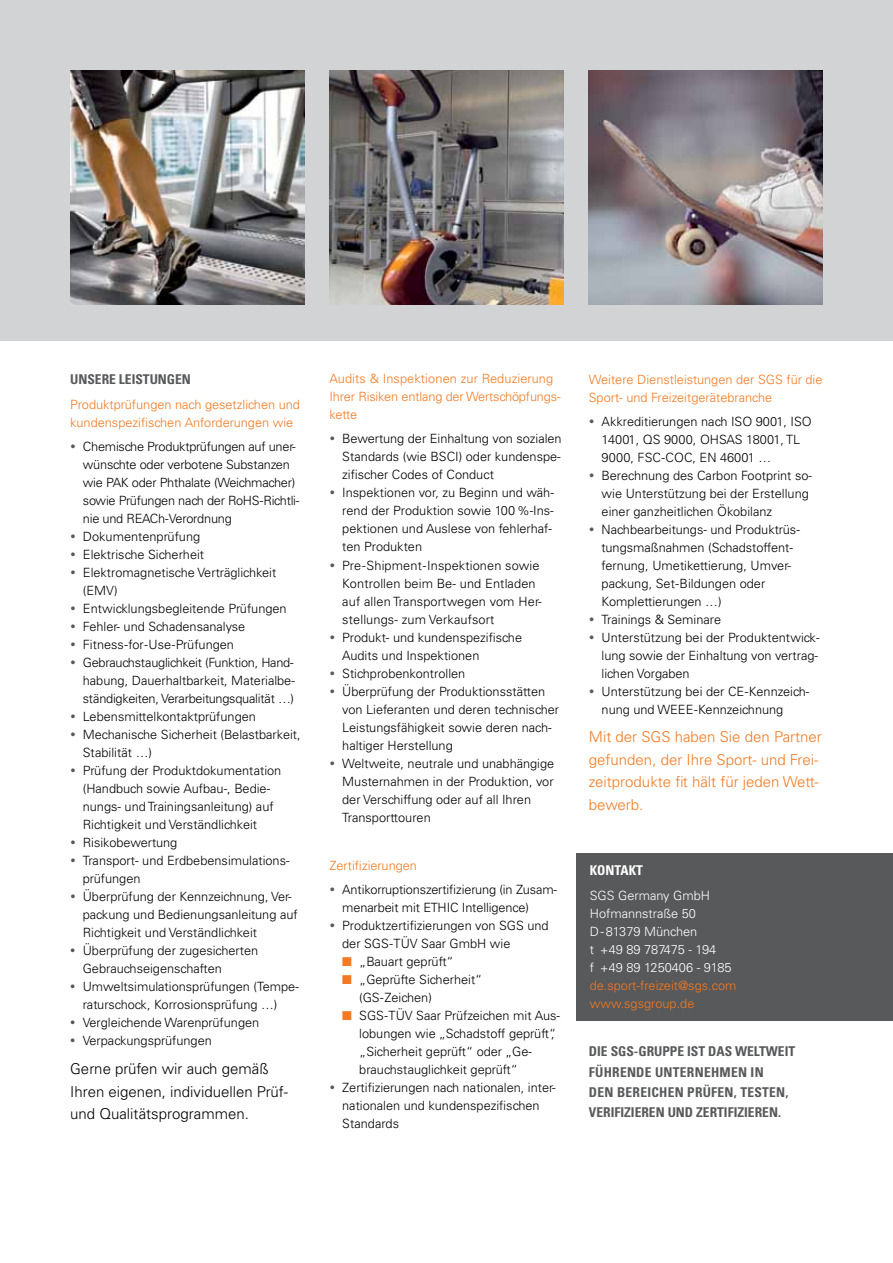
<style>
.page{position:relative;width:893px;height:1263px;background:#fff}
.page>*{position:absolute;margin:0;border:0;box-sizing:border-box;transform-origin:0 0}
.t1{font:300 15px/22.5px "Univers LT Std";color:#f47920}
.t2{font:300 15px/22.5px "Univers LT Std";color:#000}
.t3{font:700 condensed 13.5px/20.2px "Univers LT Std";color:#58595b}
.t4{font:700 condensed 13.5px/20.2px "Univers LT Std";letter-spacing:.02em;color:#58595b}
.t5{font:700 condensed 13.5px "Univers LT Std";color:#fff}
.t6{font:300 12.75px/18px "Univers LT Std";color:#000}
.t7{font:300 12.75px/18px "Univers LT Std";color:#f47920}
.t8{font:300 12.75px/18px "Univers LT Std";color:#fff}
.s1{color:#f47920}
</style>
<div class="page">
<div style="left:0;top:0;width:893px;height:340px;background:#d1d3d4"></div>
<img style="left:70px;top:70px;width:234px;height:234px">
<img style="left:330px;top:70px;width:233px;height:234px">
<img style="left:589px;top:70px;width:234px;height:234px">
<div style="left:576px;top:853px;width:317px;height:168px;background:#58595b"></div>
<p class="t3" style="left:70px;top:369px;width:121px">UNSERE LEISTUNGEN</p>
<p class="t7" style="left:70px;top:395px;width:231px">Produktprüfungen nach gesetzlichen und kundenspezifischen Anforderungen wie</p>
<p class="t6" style="left:83px;top:437px;width:220px">Chemische Produktprüfungen auf uner&shy;wünschte oder verbotene Substanzen wie PAK oder Phthalate (Weichmacher) sowie Prüfungen nach der RoHS-Richtli&shy;nie und REACh-Verordnung<br>Dokumentenprüfung<br>Elektrische Sicherheit<br>Elektromagnetische Verträglichkeit (EMV)<br>Entwicklungsbegleitende Prüfungen<br>Fehler- und Schadensanalyse<br>Fitness-for-Use-Prüfungen<br>Gebrauchstauglichkeit (Funktion, Hand&shy;habung, Dauerhaltbarkeit, Materialbe&shy;ständigkeiten, Verarbeitungsqualität …)<br>Lebensmittelkontaktprüfungen<br>Mechanische Sicherheit (Belastbarkeit,<br>Stabilität …)<br>Prüfung der Produktdokumentation (Handbuch sowie Aufbau-, Bedie&shy;nungs- und Trainingsanleitung) auf<br>Richtigkeit und Verständlichkeit<br>Risikobewertung<br>Transport- und Erdbebensimulations&shy;prüfungen<br>Überprüfung der Kennzeichnung, Ver&shy;packung und Bedienungsanleitung auf<br>Richtigkeit und Verständlichkeit<br>Überprüfung der zugesicherten<br>Gebrauchseigenschaften<br>Umweltsimulationsprüfungen (Tempe&shy;raturschock, Korrosionsprüfung …)<br>Vergleichende Warenprüfungen<br>Verpackungsprüfungen</p>
<p class="t2" style="left:70px;top:1057px;width:219px">Gerne prüfen wir auch gemäß<br>Ihren eigenen, individuellen Prüf&shy;und Qualitätsprogrammen.</p>
<p class="t7" style="left:330px;top:370px;width:233px">Audits &amp; Inspektionen zur Reduzierung<br>Ihrer Risiken entlang der Wertschöpfungs&shy;kette</p>
<p class="t6" style="left:342px;top:430px;width:221px">Bewertung der Einhaltung von sozialen<br>Standards (wie BSCI) oder kundenspe&shy;zifischer Codes of Conduct<br>Inspektionen vor, zu Beginn und wäh&shy;rend der Produktion sowie 100%-Ins&shy;pektionen und Auslese von fehlerhaf&shy;ten Produkten<br>Pre-Shipment-Inspektionen sowie<br>Kontrollen beim Be- und Entladen<br>auf allen Transportwegen vom Her&shy;stellungs- zum Verkaufsort<br>Produkt- und kundenspezifische<br>Audits und Inspektionen<br>Stichprobenkontrollen<br>Überprüfung der Produktionsstätten von Lieferanten und deren technischer<br>Leistungsfähigkeit sowie deren nach&shy;haltiger Herstellung<br>Weltweite, neutrale und unabhängige<br>Musternahmen in der Produktion, vor der Verschiffung oder auf all Ihren<br>Transporttouren</p>
<p class="t7" style="left:329px;top:856px;width:89px">Zertifizierungen</p>
<p class="t6" style="left:342px;top:880px;width:216px">Antikorruptionszertifizierung (in Zusam&shy;menarbeit mit ETHIC Intelligence)<br>Produktzertifizierungen von SGS und der SGS-TÜV Saar GmbH wie</p>
<p class="t6" style="left:342px;top:952px;width:113px"><span class="s1">■</span> „Bauart geprüft“</p>
<p class="t6" style="left:359px;top:970px;width:125px;text-indent:-17px"><span class="s1">■</span> „Geprüfte Sicherheit“ (GS-Zeichen)</p>
<p class="t6" style="left:342px;top:1006px;width:219px"><span class="s1">■</span> SGS-TÜV Saar Prüfzeichen mit Aus-</p>
<p class="t6" style="left:359px;top:1024px;width:199px">lobungen wie „Schadstoff geprüft“,</p>
<p class="t6" style="left:359px;top:1042px;width:174px">„Sicherheit geprüft“ oder „Ge-</p>
<p class="t6" style="left:359px;top:1060px;width:160px">brauchstauglichkeit geprüft“</p>
<p class="t6" style="left:342px;top:1078px;width:215px">Zertifizierungen nach nationalen, inter-</p>
<p class="t6" style="left:342px;top:1096px;width:199px">nationalen und kundenspezifischen</p>
<p class="t6" style="left:342px;top:1114px;width:58px">Standards</p>
<p class="t7" style="left:589px;top:370px;width:235px">Weitere Dienstleistungen der SGS für die<br>Sport- und Freizeitgerätebranche</p>
<p class="t6" style="left:602px;top:412px;width:219px">Akkreditierungen nach ISO 9001, ISO<br>14001, QS 9000, OHSAS 18001, TL<br>9000, FSC-COC, EN 46001 …<br>Berechnung des Carbon Footprint so&shy;wie Unterstützung bei der Erstellung einer ganzheitlichen Ökobilanz<br>Nachbearbeitungs- und Produktrüs&shy;tungsmaßnahmen (Schadstoffent&shy;fernung, Umetikettierung, Umver&shy;packung, Set-Bildungen oder<br>Komplettierungen …)<br>Trainings &amp; Seminare<br>Unterstützung bei der Produktentwick&shy;lung sowie der Einhaltung von vertrag&shy;lichen Vorgaben<br>Unterstützung bei der CE-Kennzeich&shy;nung und WEEE-Kennzeichnung</p>
<p class="t1" style="left:589px;top:725px;width:234px">Mit der SGS haben Sie den Partner gefunden, der Ihre Sport- und Frei&shy;zeitprodukte fit hält für jeden Wett&shy;bewerb.</p>
<p class="t5" style="left:590px;top:862px;width:55px">KO NTAKT</p>
<p class="t8" style="left:590px;top:886px;width:143px">SGS Germany GmbH<br>Hofmannstraße 50<br>D-81379 München<br>t +49 89 787475 - 194<br>f +49 89 1250406 - 9185</p>
<p class="t7" style="left:590px;top:976px;width:148px">de.sport-freizeit@sgs.com www.sgsgroup.de</p>
<p class="t3" style="left:589px;top:1041px;width:202px">DI E SGS-GRUPPE IST DAS WELTWEIT<br>FÜHRENDE UNT</p>
<p class="t4" style="left:589px;top:1062px;width:201px;text-indent:91px">ERNEHMEN IN<br>DEN BEREICHEN PRÜFEN, TESTEN,<br>VERIFIZI</p>
<p class="t3" style="left:635px;top:1102px;width:89px">EREN UND ZERTIFIZI</p>
<p class="t3" style="left:748px;top:1102px;width:35px">EREN.</p>
</div>
